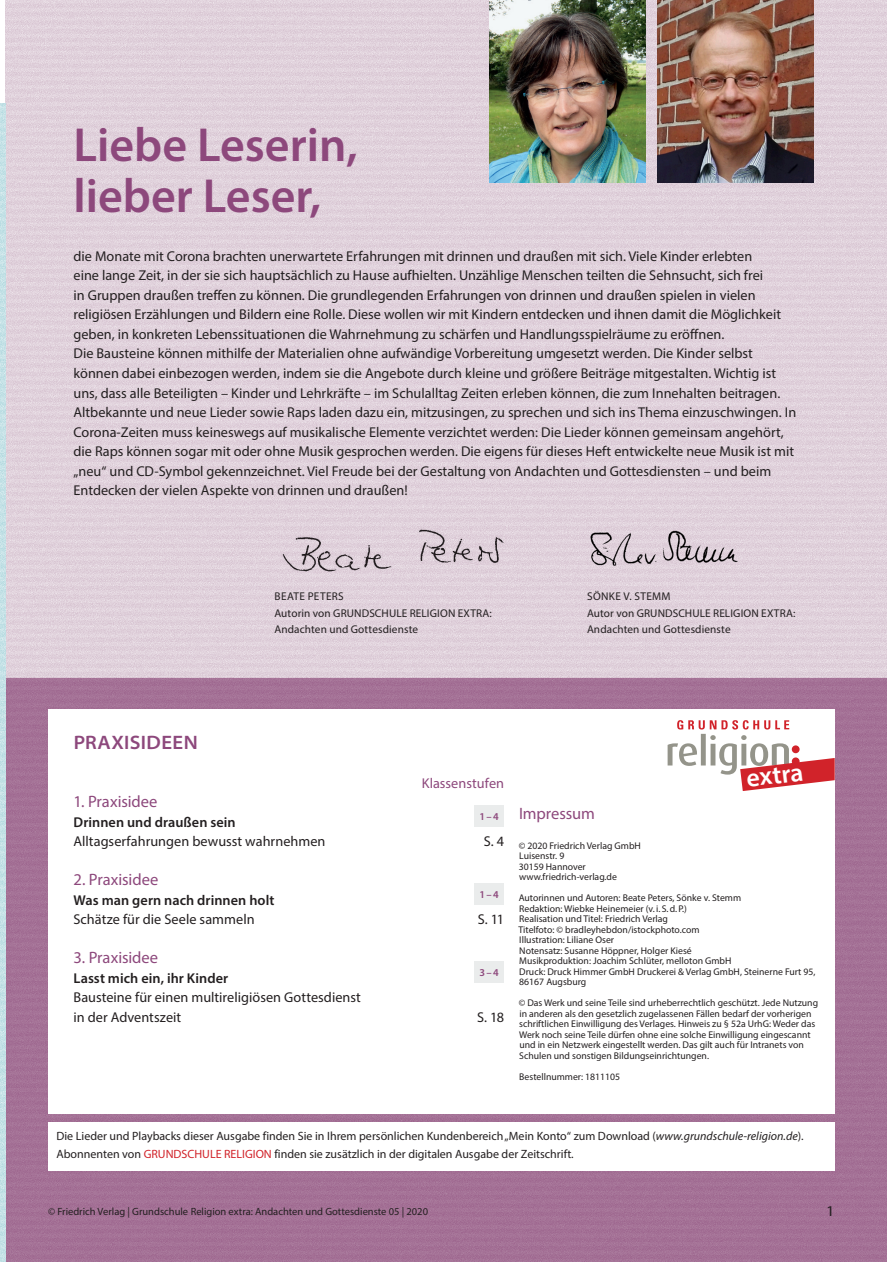
<style>
.page{position:relative;width:887px;height:1262px;background:#fff}
.page>*{position:absolute;margin:0;border:0;box-sizing:border-box;transform-origin:0 0}
.t1{font:600 48px/51px "Myriad Pro";color:#8d487c}
.t2{font:600 25.65px "Myriad Pro";color:#fff}
.t3{font:600 semi-expanded 19.5px "Myriad Pro";letter-spacing:.02em;color:#8d487c}
.t4{font:16.5px "Myriad Pro";color:#8d487c}
.t5{font:15px "Myriad Pro";color:#231f20;scale:1.1 1}
.t6{font:14.25px/19.5px "Myriad Pro";color:#231f20}
.t7{font:600 14.25px "Myriad Pro";letter-spacing:.005em;color:#231f20}
.t8{font:14.25px "Myriad Pro";letter-spacing:.005em;color:#8d487c}
.t9{font:12px/18px "Myriad Pro";color:#231f20}
.t10{font:11.25px/16.5px "Myriad Pro";letter-spacing:.01em;color:#231f20}
.t11{font:10.5px "Myriad Pro";color:#231f20}
.t12{font:600 10.5px "Myriad Pro";color:#8d487c}
.t13{font:9.75px/10.5px "Myriad Pro";color:#231f20}
.s1{font-style:italic}
.s2{color:#d1232a}
</style>
<div class="page">
<img style="left:5px;top:0;width:882px;height:677px">
<div style="left:5px;top:677px;width:882px;height:584px;background:#a47196"></div>
<img style="left:657px;top:0;width:156px;height:182px">
<div style="left:48px;top:709px;width:787px;height:404px;background:#fff"></div>
<svg style="left:668px;top:720px;width:167px;height:70px"></svg>
<div style="left:474px;top:805px;width:30px;height:21px;background:#eaecec"></div>
<div style="left:474px;top:883px;width:30px;height:21px;background:#eaecec"></div>
<div style="left:474px;top:961px;width:30px;height:21px;background:#eaecec"></div>
<img style="left:581px;top:522px;width:181px;height:54px">
<img style="left:272px;top:522px;width:235px;height:55px">
<img style="left:489px;top:0;width:156px;height:182px">
<div style="left:48px;top:1122px;width:787px;height:49px;background:#fff"></div>
<img style="left:0;top:103px;width:5px;height:1152px">
<svg style="left:0;top:1255px;width:6px;height:7px"></svg>
<svg style="left:880px;top:0;width:7px;height:6px"></svg>
<svg style="left:880px;top:1255px;width:7px;height:7px"></svg>
<h1 class="t1" style="left:74px;top:118px;width:286px">Liebe Leserin, lieber Leser,</h1>
<p class="t6" style="left:74px;top:246px;width:724px">die Monate mit Corona brachten unerwartete Erfahrungen mit drinnen und draußen mit sich. Viele Kinder erlebten<br>eine lange Zeit, in der sie sich hauptsächlich zu Hause aufhielten. Unzählige Menschen teilten die Sehnsucht, sich frei<br>in Gruppen draußen treffen zu können. Die grundlegenden Erfahrungen von drinnen und draußen spielen in vielen religiösen Erzählungen und Bildern eine Rolle. Diese wollen wir mit Kindern entdecken und ihnen damit die Möglichkeit geben, in konkreten Lebenssituationen die Wahrnehmung zu schärfen und Handlungsspielräume zu eröffnen.<br>Die Bausteine können mithilfe der Materialien ohne aufwändige Vorbereitung umgesetzt werden. Die Kinder selbst können dabei einbezogen werden, indem sie die Angebote durch kleine und größere Beiträge mitgestalten. Wichtig ist uns, dass alle Beteiligten – Kinder und Lehrkräfte – im Schulalltag Zeiten erleben können, die zum Innehalten beitragen.<br>Altbekannte und neue Lieder sowie Raps laden dazu ein, mitzusingen, zu sprechen und sich ins Thema einzuschwingen. In Corona-Zeiten muss keineswegs auf musikalische Elemente verzichtet werden: Die Lieder können gemeinsam angehört, die Raps können sogar mit oder ohne Musik gesprochen werden. Die eigens für dieses Heft entwickelte neue Musik ist mit „neu“ und CD-Symbol gekennzeichnet. Viel Freude bei der Gestaltung von Andachten und Gottesdiensten – und beim Entdecken der vielen Aspekte von drinnen und draußen!</p>
<p class="t10" style="left:274px;top:588px;width:219px">BEATE PETERS<br>Autorin von GRUNDSCHULE RELIGION EXTRA:<br>Andachten und Gottesdienste</p>
<p class="t10" style="left:587px;top:588px;width:210px">SÖNKE V. STEMM<br>Autor von GRUNDSCHULE RELIGION EXTRA:<br>Andachten und Gottesdienste</p>
<h3 class="t3" style="left:74px;top:729px;width:126px">PRAXISIDEEN</h3>
<p class="t4" style="left:74px;top:791px;width:85px">1. Praxisidee</p>
<p class="t7" style="left:74px;top:812px;width:164px">Drinnen und draußen sein</p>
<p class="t8" style="left:422px;top:774px;width:84px">Klassenstufen</p>
<p class="t12" style="left:480px;top:809px;width:21px">1–4</p>
<p class="t6" style="left:74px;top:831px;width:253px">Alltagserfahrungen bewusst wahrnehmen</p>
<p class="t6" style="left:484px;top:831px;width:22px">S. 4</p>
<p class="t4" style="left:74px;top:869px;width:86px">2. Praxisidee</p>
<p class="t7" style="left:74px;top:890px;width:202px">Was man gern nach drinnen holt</p>
<p class="t12" style="left:480px;top:887px;width:21px">1–4</p>
<p class="t6" style="left:74px;top:909px;width:183px">Schätze für die Seele sammeln</p>
<p class="t6" style="left:478px;top:909px;width:28px">S. 11</p>
<p class="t4" style="left:74px;top:947px;width:86px">3. Praxisidee</p>
<p class="t7" style="left:74px;top:968px;width:156px">Lasst mich ein, ihr Kinder</p>
<p class="t12" style="left:480px;top:965px;width:21px">3–4</p>
<p class="t6" style="left:74px;top:987px;width:289px">Bausteine für einen multireligiösen Gottesdienst in der Adventszeit</p>
<p class="t6" style="left:477px;top:1006px;width:28px">S. 18</p>
<h2 class="t2" style="left:744px;top:762px;width:59px;rotate:-7deg">extra</h2>
<p class="t4" style="left:519px;top:802px;width:77px">Impressum</p>
<p class="t13" style="left:519px;top:839px;width:124px">© 2020 Friedrich Verlag GmbH<br>Luisenstr. 9<br>30159 Hannover www.friedrich-verlag.de</p>
<p class="t13" style="left:518px;top:892px;width:299px">Autorinnen und Autoren: Beate Peters, Sönke v. Stemm<br>Redaktion: Wiebke Heinemeier (v. i. S.d.P.)<br>Realisation und Titel: Friedrich Verlag<br>Titelfoto: © bradleyhebdon/istockphoto.com<br>Illustration: Liliane Oser<br>Notensatz: Susanne Höppner, Holger Kiesé<br>Musikproduktion: Joachim Schlüter, melloton GmbH<br>Druck: Druck Himmer GmbH Druckerei &amp; Verlag GmbH, Steinerne Furt 95, 86167 Augsburg</p>
<p class="t13" style="left:519px;top:997px;width:301px">© Das Werk und seine Teile sind urheberrechtlich geschützt. Jede Nutzung in anderen als den gesetzlich zugelassenen Fällen bedarf der vorherigen schriftlichen Einwilligung des Verlages. Hinweis zu § 52a UrhG: Weder das Werk noch seine Teile dürfen ohne eine solche Einwilligung eingescannt und in ein Netzwerk eingestellt werden. Das gilt auch für Intranets von Schulen und sonstigen Bildungseinrichtungen.</p>
<p class="t13" style="left:519px;top:1070px;width:103px">Bestellnummer: 1811105</p>
<p class="t9" style="left:57px;top:1126px;width:749px">Die Lieder und Playbacks dieser Ausgabe finden Sie in Ihrem persönlichen Kundenbereich „Mein Konto“ zum Download (<span class="s1">www.grundschule-religion.de</span>).<br>Abonnenten von <span class="s2">GRUNDSCHULE RELIGION</span> finden sie zusätzlich in der digitalen Ausgabe der Zeitschrift.</p>
<p class="t11" style="left:48px;top:1205px;width:382px">© Friedrich Verlag | Grundschule Religion extra: Andachten und Gottesdienste 05 | 2020</p>
<p class="t5" style="left:826px;top:1200px;width:9px">1</p>
</div>
